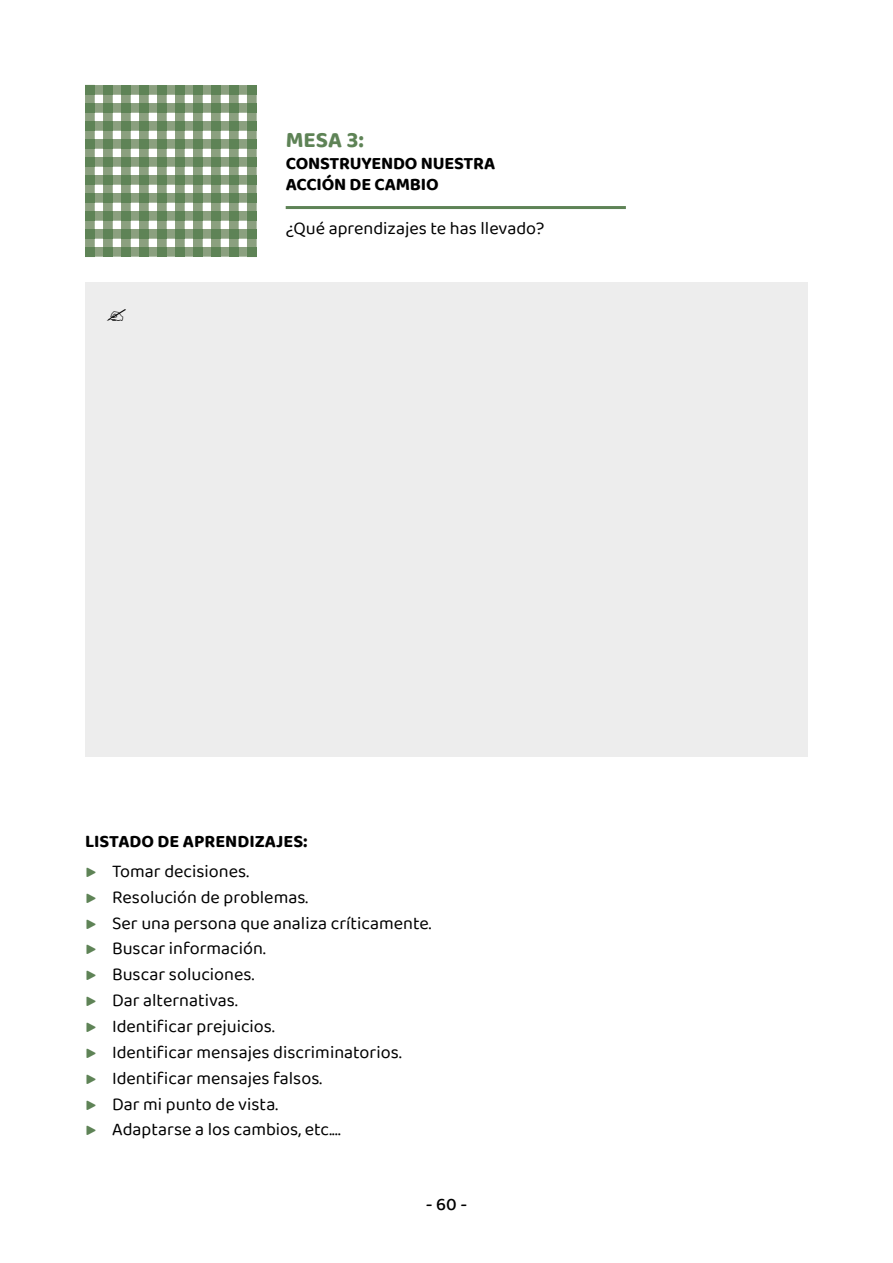
<style>
.page{position:relative;width:893px;height:1263px;background:#fff}
.page>*{position:absolute;margin:0;border:0;box-sizing:border-box;transform-origin:0 0}
.t1{font:700 22.5px "Baloo Da 2";color:#5e8356}
.t2{font:18px/25.8px "Baloo Da 2";color:#000}
.t3{font:700 18px/21.6px "Baloo Da 2";letter-spacing:-.01em;color:#000}
.t4{font:500 18px "Baloo Da 2";color:#000}
.s1{font-weight:400;color:#5e8356}
.s2{font-weight:400}
.s3{color:#5e8356}
</style>
<div class="page">
<div style="left:85px;top:283px;width:723px;height:474px;background:#ededed"></div>
<hr style="left:286px;top:206px;width:340px;height:3px;background:#5e8356">
<svg style="left:85px;top:85px;width:172px;height:172px"></svg>
<div style="left:85px;top:247px;width:10px;height:10px;background:#5e8356"></div>
<div style="left:103px;top:247px;width:10px;height:10px;background:#5e8356"></div>
<div style="left:121px;top:247px;width:10px;height:10px;background:#5e8356"></div>
<div style="left:139px;top:247px;width:10px;height:10px;background:#5e8356"></div>
<div style="left:157px;top:247px;width:10px;height:10px;background:#5e8356"></div>
<div style="left:175px;top:247px;width:10px;height:10px;background:#5e8356"></div>
<div style="left:193px;top:247px;width:10px;height:10px;background:#5e8356"></div>
<div style="left:211px;top:247px;width:10px;height:10px;background:#5e8356"></div>
<div style="left:229px;top:247px;width:10px;height:10px;background:#5e8356"></div>
<div style="left:247px;top:247px;width:10px;height:10px;background:#5e8356"></div>
<svg style="left:107px;top:309px;width:19px;height:12px"></svg>
<p class="t1" style="left:286px;top:126px;width:80px">MESA 3:</p>
<p class="t3" style="left:286px;top:152px;width:211px">CONSTRUYENDO NUESTRA<br>ACCIÓN DE CAMBIO</p>
<p class="t2" style="left:286px;top:214px;width:260px">¿Qué aprendizajes te has llevado?</p>
<p class="t3" style="left:85px;top:825px;width:224px;line-height:30.2px">LISTADO DE APRENDIZAJES: <span class="s1">▶</span> <span class="s2">Tomar decisiones.</span></p>
<p class="t2" style="left:85px;top:883px;width:348px"><span class="s3">▶</span> Resolución de problemas.<br><span class="s3">▶</span> Ser una persona que analiza críticamente. <span class="s3">▶</span> Buscar información.<br><span class="s3">▶</span> Buscar soluciones.<br><span class="s3">▶</span> Dar alternativas.<br><span class="s3">▶</span> Identificar prejuicios.<br><span class="s3">▶</span> Identificar mensajes discriminatorios.<br><span class="s3">▶</span> Identificar mensajes falsos.<br><span class="s3">▶</span> Dar mi punto de vista.<br><span class="s3">▶</span> Adaptarse a los cambios, etc....</p>
<p class="t4" style="left:426px;top:1193px;width:43px">- 60 -</p>
</div>
